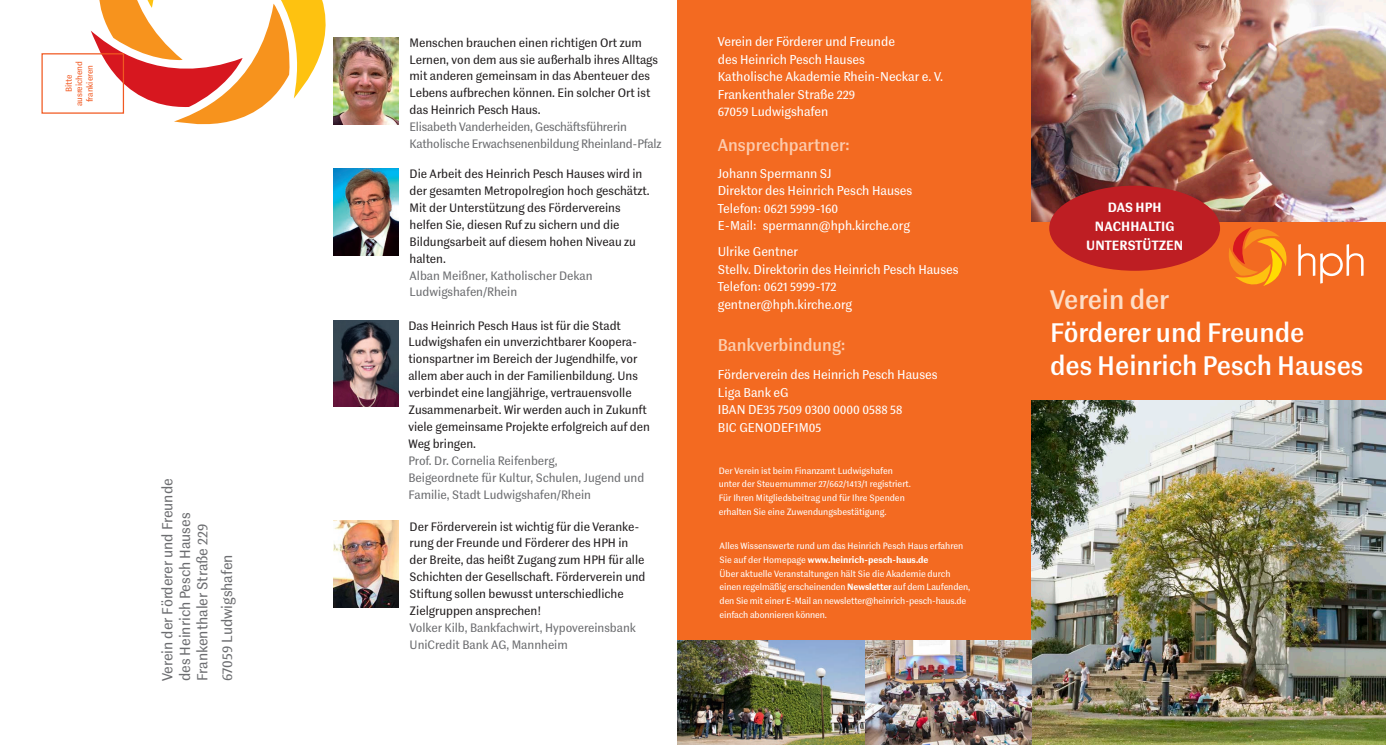
<style>
.page{position:relative;width:1386px;height:745px;background:#fff}
.page>*{position:absolute;margin:0;border:0;box-sizing:border-box;transform-origin:0 0}
.t1{font:600 27.5px "Contemporary Sans";color:#fff}
.t2{font:600 27.5px "Contemporary Sans";color:#fdddc6}
.Info-Text{font:600 17.5px "Contemporary Sans";color:#fccaac}
.Überschrift{font:600 17.5px "Contemporary Sans";color:#fcceae}
.t3{font:15px "Contemporary Sans";color:#6c6d70}
.Überschrift_Ryde{font:700 13.75px/18.8px "Contemporary Sans";letter-spacing:.01em;color:#fff;text-align:center}
.Info-Text-2{font:13.12px "Contemporary Sans";color:#fff}
.Grundtext_weiß_petit{font:12.5px/16.9px "Contemporary Sans";color:#231f20}
.Grundtext_weiß_petit-2{font:12.5px/16.9px "Contemporary Sans";color:#6c6d70}
.Grundtext{font:9.38px/13.8px "Contemporary Sans";letter-spacing:-.01em;color:#fff}
.Grundtext_weiß_petit-3{font:9.38px/13.8px "Contemporary Sans";color:#fff}
.t4{font:8.75px/10.5px "Contemporary Sans";color:#f15921;text-align:center}
.s1{font-weight:700}
</style>
<div class="page">
<div style="left:840px;top:216px;width:545px;height:528px;background:#f36a21"></div>
<div style="left:677px;top:0;width:354px;height:744px;background:#f36a21"></div>
<img style="left:1031px;top:400px;width:354px;height:344px">
<svg style="left:1298px;top:244px;width:65px;height:39px"></svg>
<svg style="left:1229px;top:227px;width:58px;height:59px"></svg>
<svg style="left:91px;top:0;width:259px;height:125px"></svg>
<img style="left:1031px;top:0;width:354px;height:221px">
<img style="left:864px;top:640px;width:167px;height:104px">
<img style="left:333px;top:38px;width:65px;height:86px">
<img style="left:333px;top:169px;width:65px;height:86px">
<img style="left:333px;top:520px;width:65px;height:87px">
<img style="left:333px;top:320px;width:65px;height:86px">
<img style="left:677px;top:640px;width:187px;height:104px">
<div style="left:41px;top:53px;width:83px;height:61px;border:1px solid #f15921"></div>
<div style="left:1049px;top:185px;width:171px;height:85px;background:#be1e23;border-radius:50%"></div>
<p class="t4" style="left:74px;top:106px;width:47px;rotate:-90deg">ausreichend frankieren</p>
<p class="t4" style="left:64px;top:92px;width:19px;rotate:-90deg">Bitte</p>
<p class="t3" style="left:159px;top:680px;width:204px;rotate:-90deg">Verein der Förderer und Freunde</p>
<p class="t3" style="left:177px;top:680px;width:170px;rotate:-90deg">des Heinrich Pesch Hauses</p>
<p class="t3" style="left:194px;top:680px;width:159px;rotate:-90deg">Frankenthaler Straße 229</p>
<p class="t3" style="left:219px;top:680px;width:128px;rotate:-90deg">67059 Ludwigshafen</p>
<p class="Grundtext_weiß_petit" style="left:409px;top:34px;width:250px">Menschen brauchen einen richtigen Ort zum Lernen, von dem aus sie außerhalb ihres Alltags mit anderen gemeinsam in das Abenteuer des Lebens aufbrechen können. Ein solcher Ort ist das Heinrich Pesch Haus.</p>
<p class="Grundtext_weiß_petit-2" style="left:409px;top:119px;width:253px">Elisabeth Vanderheiden, Geschäftsführerin<br>Katholische Erwachsenenbildung Rheinland-Pfalz</p>
<p class="Grundtext_weiß_petit" style="left:409px;top:166px;width:242px">Die Arbeit des Heinrich Pesch Hauses wird in der gesamten Metropolregion hoch geschätzt.<br>Mit der Unterstützung des Fördervereins helfen Sie, diesen Ruf zu sichern und die Bildungsarbeit auf diesem hohen Niveau zu halten.</p>
<p class="Grundtext_weiß_petit-2" style="left:409px;top:267px;width:184px">Alban Meißner, Katholischer Dekan<br>Ludwigshafen/Rhein</p>
<p class="Grundtext_weiß_petit" style="left:408px;top:317px;width:243px">Das Heinrich Pesch Haus ist für die Stadt Ludwigshafen ein unverzichtbarer Koopera&shy;tionspartner im Bereich der Jugendhilfe, vor allem aber auch in der Familienbildung. Uns verbindet eine langjährige, vertrauensvolle Zusammenarbeit. Wir werden auch in Zukunft viele gemeinsame Projekte erfolgreich auf den Weg bringen.</p>
<p class="Grundtext_weiß_petit-2" style="left:408px;top:452px;width:151px">Prof. Dr. Cornelia Reifenberg,</p>
<p class="Grundtext_weiß_petit-2" style="left:408px;top:469px;width:237px">Beigeordnete für Kultur, Schulen, Jugend und<br>Familie, Stadt Ludwigshafen/Rhein</p>
<p class="Grundtext_weiß_petit" style="left:409px;top:518px;width:237px">Der Förderverein ist wichtig für die Veranke&shy;rung der Freunde und Förderer des HPH in der Breite, das heißt Zugang zum HPH für alle Schichten der Gesellschaft. Förderverein und Stiftung sollen bewusst unterschiedliche Zielgruppen ansprechen!</p>
<p class="Grundtext_weiß_petit-2" style="left:409px;top:619px;width:228px">Volker Kilb, Bankfachwirt, Hypovereinsbank<br>UniCredit Bank AG, Mannheim</p>
<p class="Info-Text-2" style="left:718px;top:35px;width:179px">Verein der Förderer und Freunde</p>
<p class="Info-Text-2" style="left:718px;top:52px;width:149px">des Heinrich Pesch Hauses</p>
<p class="Info-Text-2" style="left:718px;top:70px;width:227px">Katholische Akademie Rhein-Neckar e. V.</p>
<p class="Info-Text-2" style="left:718px;top:87px;width:139px">Frankenthaler Straße 229</p>
<p class="Info-Text-2" style="left:718px;top:105px;width:112px">67059 Ludwigshafen</p>
<p class="Info-Text" style="left:718px;top:136px;width:134px">Ansprechpartner:</p>
<p class="Info-Text-2" style="left:718px;top:166px;width:115px">Johann Spermann SJ</p>
<p class="Info-Text-2" style="left:718px;top:183px;width:196px">Direktor des Heinrich Pesch Hauses</p>
<p class="Info-Text-2" style="left:718px;top:201px;width:122px">Telefon: 0621 5999-160</p>
<p class="Info-Text-2" style="left:718px;top:218px;width:194px">E-Mail: spermann@hph.kirche.org</p>
<p class="Info-Text-2" style="left:718px;top:245px;width:82px">Ulrike Gentner</p>
<p class="Info-Text-2" style="left:718px;top:262px;width:242px">Stellv. Direktorin des Heinrich Pesch Hauses</p>
<p class="Info-Text-2" style="left:718px;top:280px;width:120px">Telefon: 0621 5999-172</p>
<p class="Info-Text-2" style="left:718px;top:297px;width:136px">gentner@hph.kirche.org</p>
<p class="Überschrift" style="left:718px;top:335px;width:129px">Bankverbindung:</p>
<p class="Info-Text-2" style="left:718px;top:367px;width:221px">Förderverein des Heinrich Pesch Hauses</p>
<p class="Info-Text-2" style="left:718px;top:385px;width:72px">Liga Bank eG</p>
<p class="Info-Text-2" style="left:718px;top:402px;width:186px">IBAN DE35 7509 0300 0000 0588 58</p>
<p class="Info-Text-2" style="left:718px;top:420px;width:105px">BIC GENODEF1M05</p>
<p class="Grundtext_weiß_petit-3" style="left:718px;top:463px;width:194px">Der Verein ist beim Finanzamt Ludwigshafen unter der Steuernummer 27/662/1413/1 registriert.</p>
<p class="Grundtext_weiß_petit-3" style="left:718px;top:491px;width:188px">Für Ihren Mitgliedsbeitrag und für Ihre Spenden erhalten Sie eine Zuwendungsbestätigung.</p>
<p class="Grundtext" style="left:719px;top:539px;width:245px">Alles Wissenswerte rund um das Heinrich Pesch Haus erfahren<br>Sie auf der Homepage <span class="s1">www.heinrich-pesch-haus.de</span></p>
<p class="Grundtext" style="left:719px;top:566px;width:252px">Über aktuelle Veranstaltungen hält Sie die Akademie durch einen regelmäßig erscheinenden <span class="s1">Newsletter</span> auf dem Laufenden, den Sie mit einer E-Mail an newsletter@heinrich-pesch-haus.de einfach abonnieren können.</p>
<p class="Überschrift_Ryde" style="left:1086px;top:199px;width:98px">DAS HPH<br>NACHHALTIG<br>UNTERSTÜTZEN</p>
<p class="t2" style="left:1050px;top:285px;width:120px">Verein der</p>
<p class="t1" style="left:1050px;top:318px;width:256px">Förderer und Freunde</p>
<p class="t1" style="left:1050px;top:351px;width:314px">des Heinrich Pesch Hauses</p>
</div>
